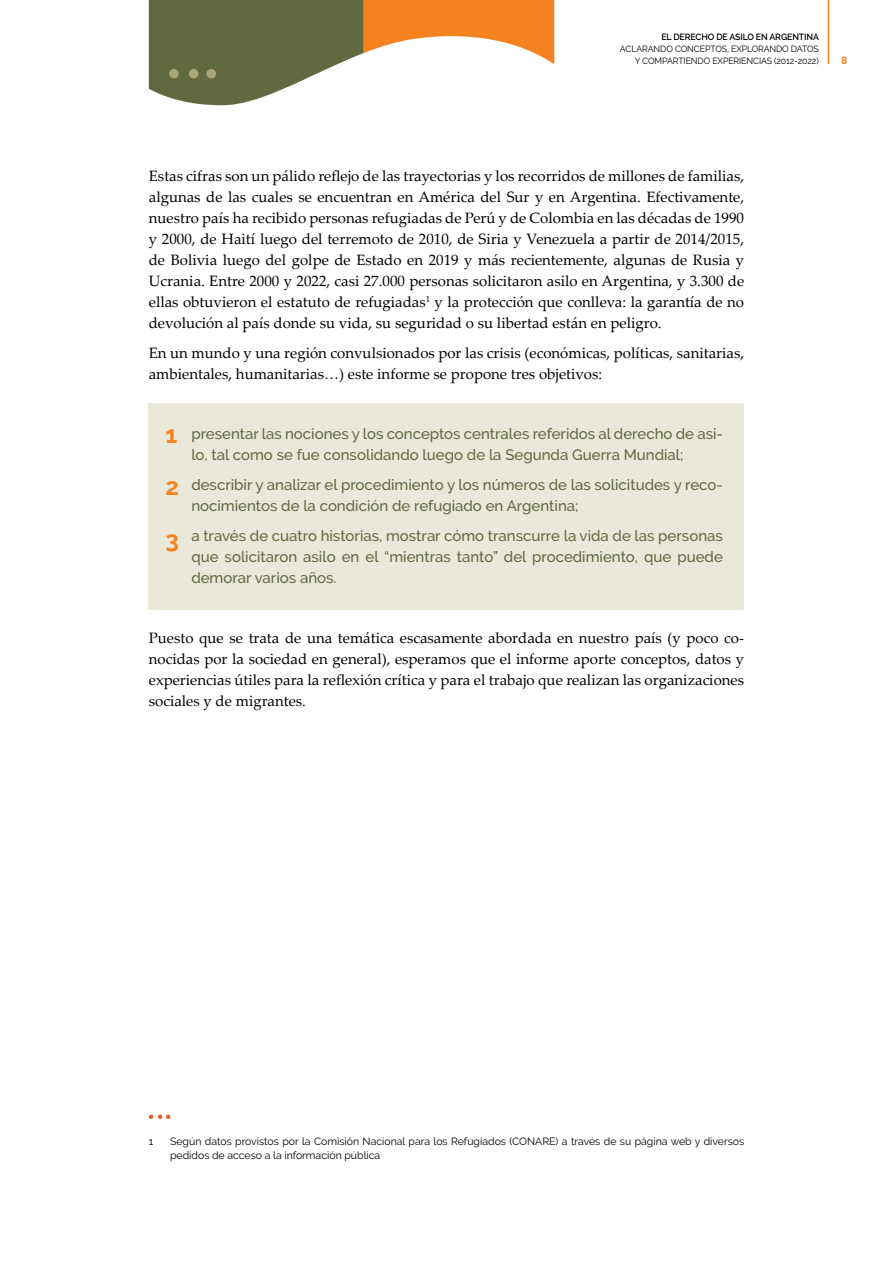
<style>
.page{position:relative;width:893px;height:1263px;background:#fff}
.page>*{position:absolute;margin:0;border:0;box-sizing:border-box;transform-origin:0 0}
.t1{font:700 24px/52.2px "Raleway";color:#f58220;text-align:justify}
.t2{font:15px/21px "Palatino Linotype";color:#000;text-align:justify}
.t3{font:500 15px/21px "Raleway";color:#60693f}
.t4{font:10.5px/13.5px "Raleway";color:#000}
.t5{font:700 10.5px "Raleway";color:#f58220}
.t6{font:9px/12px "Raleway";letter-spacing:-.01em;color:#000;text-align:right}
.t7{font:600 9px "Raleway";letter-spacing:-.01em;color:#000}
</style>
<div class="page">
<svg style="left:149px;top:0;width:405px;height:106px"></svg>
<hr style="left:828px;top:0;width:1px;height:64px;background:#f58220">
<div style="left:149px;top:403px;width:595px;height:206px;background:#eae8d8"></div>
<svg style="left:149px;top:1114px;width:22px;height:5px"></svg>
<p class="t7" style="left:661px;top:32px;width:159px">EL DERECHO DE ASILO EN ARGENTINA</p>
<p class="t6" style="left:620px;top:43px;width:200px">ACLARANDO CONCEPTOS, EXPLORANDO DATOS<br>Y COMPARTIENDO EXPERIENCIAS (2012-2022)</p>
<p class="t5" style="left:841px;top:54px;width:8px">8</p>
<p class="t2" style="left:149px;top:165px;width:597px">Estas cifras son un pálido reflejo de las trayectorias y los recorridos de millones de familias, algunas de las cuales se encuentran en América del Sur y en Argentina. Efectivamente, nuestro país ha recibido personas refugiadas de Perú y de Colombia en las décadas de 1990 y 2000, de Haití luego del terremoto de 2010, de Siria y Venezuela a partir de 2014/2015, de Bolivia luego del golpe de Estado en 2019 y más recientemente, algunas de Rusia y Ucrania. Entre 2000 y 2022, casi 27.000 personas solicitaron asilo en Argentina, y 3.300 de ellas obtuvieron el estatuto de refugiadas<sup>1</sup> y la protección que conlleva: la garantía de no devolución al país donde su vida, su seguridad o su libertad están en peligro.</p>
<p class="t2" style="left:149px;top:342px;width:597px">En un mundo y una región convulsionados por las crisis (económicas, políticas, sanitarias, ambientales, humanitarias…) este informe se propone tres objetivos:</p>
<h1 class="t1" style="left:165px;top:409px;width:15px">1<br>2<br>3</h1>
<p class="t3" style="left:191px;top:423px;width:533px">presentar las nociones y los conceptos centrales referidos al derecho de asi&shy;lo, tal como se fue consolidando luego de la Segunda Guerra Mundial;</p>
<p class="t3" style="left:191px;top:474px;width:533px">describir y analizar el procedimiento y los números de las solicitudes y reco&shy;nocimientos de la condición de refugiado en Argentina;</p>
<p class="t3" style="left:191px;top:525px;width:533px;text-align:justify">a través de cuatro historias, mostrar cómo transcurre la vida de las personas que solicitaron asilo en el “mientras tanto” del procedimiento, que puede demorar varios años.</p>
<p class="t2" style="left:149px;top:627px;width:597px">Puesto que se trata de una temática escasamente abordada en nuestro país (y poco co&shy;nocidas por la sociedad en general), esperamos que el informe aporte conceptos, datos y experiencias útiles para la reflexión crítica y para el trabajo que realizan las organizaciones sociales y de migrantes.</p>
<p class="t4" style="left:149px;top:1135px;width:6px">1</p>
<p class="t4" style="left:170px;top:1135px;width:576px">Según datos provistos por la Comisión Nacional para los Refugiados (CONARE) a través de su página web y diversos pedidos de acceso a la información pública</p>
</div>
